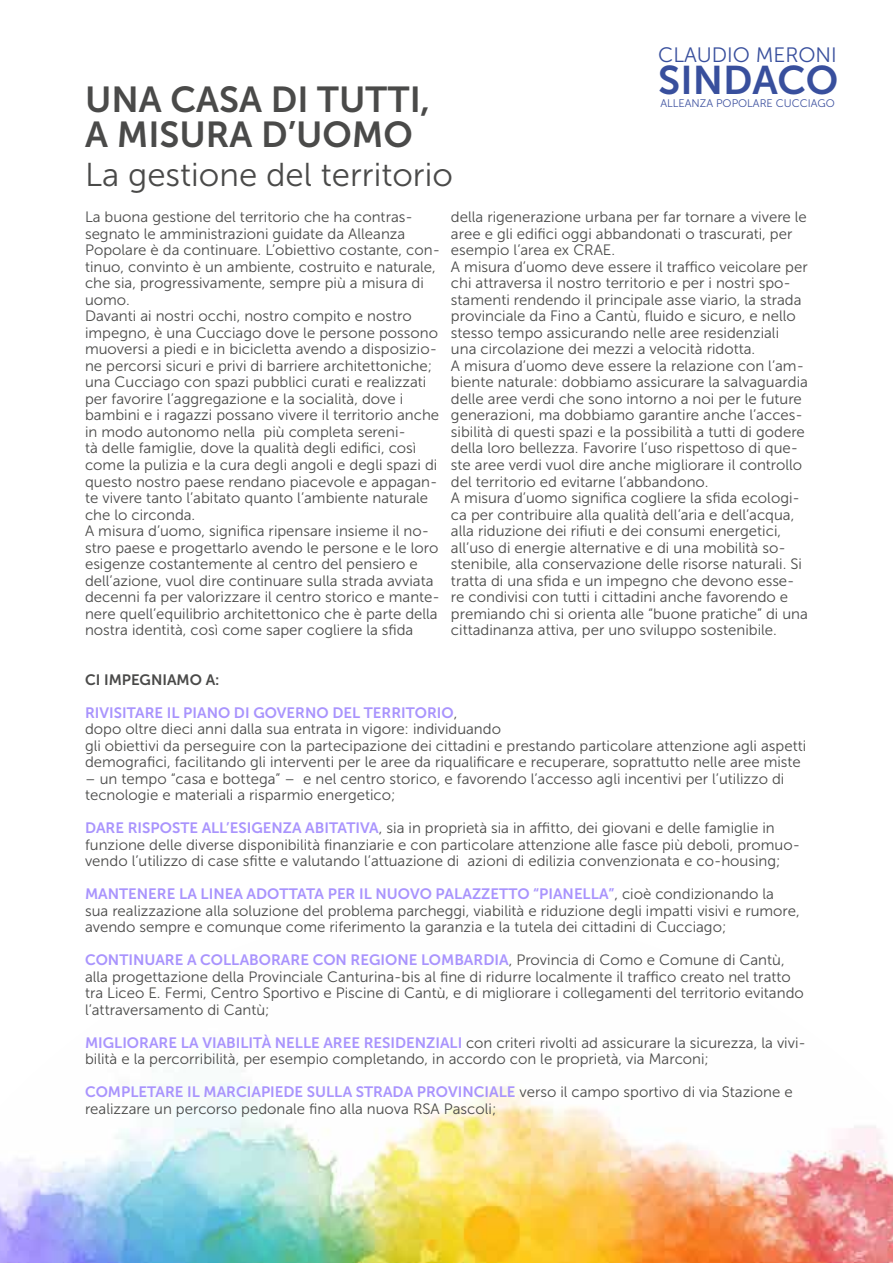
<style>
.page{position:relative;width:893px;height:1263px;background:#fff}
.page>*{position:absolute;margin:0;border:0;box-sizing:border-box;transform-origin:0 0}
.t1{font:39.9px "Museo Sans 700";color:#384f9d}
.t2{font:36px/34.5px "Museo Sans 700";color:#4a4a49}
.t3{font:33px "Museo Sans 300";color:#4a4a49}
.t4{font:20.85px "Museo Sans 300";color:#384f9d}
.t5{font:15px/16.5px "Museo Sans 300";color:#4a4a49}
.t6{font:15px "Museo Sans 700";color:#a994fd}
.t7{font:15px "Museo Sans 700";color:#4a4a49}
.t8{font:10.95px "Museo Sans 300";color:#3e52a0}
.s1{font-family:"Museo Sans 300";color:#4a4a49}
.s2{font-family:"Museo Sans 700";color:#a994fd}
</style>
<div class="page">
<img style="left:0;top:1083px;width:893px;height:180px">
<h3 class="t4" style="left:658px;top:44px;width:180px">CLAUDIO MERONI</h3>
<h1 class="t1" style="left:658px;top:58px;width:182px">SINDACO</h1>
<p class="t8" style="left:660px;top:97px;width:176px">ALLEANZA POPOLARE CUCCIAGO</p>
<h2 class="t2" style="left:85px;top:82px;width:346px">UNA CASA DI TUTTI,<br>A MISURA D’UOMO</h2>
<h3 class="t3" style="left:85px;top:157px;width:369px">La gestione del territorio</h3>
<p class="t5" style="left:85px;top:209px;width:356px">La buona gestione del territorio che ha contras&shy;segnato le amministrazioni guidate da Alleanza Popolare è da continuare. L’obiettivo costante, con&shy;tinuo, convinto è un ambiente, costruito e naturale, che sia, progressivamente, sempre più a misura di uomo.<br>Davanti ai nostri occhi, nostro compito e nostro impegno, è una Cucciago dove le persone possono muoversi a piedi e in bicicletta avendo a disposizio&shy;ne percorsi sicuri e privi di barriere architettoniche; una Cucciago con spazi pubblici curati e realizzati per favorire l’aggregazione e la socialità, dove i bambini e i ragazzi possano vivere il territorio anche in modo autonomo nella più completa sereni-<br>tà delle famiglie, dove la qualità degli edifici, così come la pulizia e la cura degli angoli e degli spazi di questo nostro paese rendano piacevole e appagan&shy;te vivere tanto l’abitato quanto l’ambiente naturale che lo circonda.<br>A misura d’uomo, significa ripensare insieme il no&shy;stro paese e progettarlo avendo le persone e le loro esigenze costantemente al centro del pensiero e dell’azione, vuol dire continuare sulla strada avviata decenni fa per valorizzare il centro storico e mante&shy;nere quell’equilibrio architettonico che è parte della nostra identità, così come saper cogliere la sfida</p>
<p class="t5" style="left:451px;top:209px;width:358px">della rigenerazione urbana per far tornare a vivere le aree e gli edifici oggi abbandonati o trascurati, per esempio l’area ex CRAE.<br>A misura d’uomo deve essere il traffico veicolare per chi attraversa il nostro territorio e per i nostri spo&shy;stamenti rendendo il principale asse viario, la strada provinciale da Fino a Cantù, fluido e sicuro, e nello stesso tempo assicurando nelle aree residenziali una circolazione dei mezzi a velocità ridotta.<br>A misura d’uomo deve essere la relazione con l’am&shy;biente naturale: dobbiamo assicurare la salvaguardia delle aree verdi che sono intorno a noi per le future generazioni, ma dobbiamo garantire anche l’acces&shy;sibilità di questi spazi e la possibilità a tutti di godere della loro bellezza. Favorire l’uso rispettoso di que&shy;ste aree verdi vuol dire anche migliorare il controllo del territorio ed evitarne l’abbandono.<br>A misura d’uomo significa cogliere la sfida ecologi&shy;ca per contribuire alla qualità dell’aria e dell’acqua, alla riduzione dei rifiuti e dei consumi energetici, all’uso di energie alternative e di una mobilità so&shy;stenibile, alla conservazione delle risorse naturali. Si tratta di una sfida e un impegno che devono esse&shy;re condivisi con tutti i cittadini anche favorendo e premiando chi si orienta alle “buone pratiche” di una cittadinanza attiva, per uno sviluppo sostenibile.</p>
<p class="t7" style="left:85px;top:671px;width:136px">CI IMPEGNIAMO A:</p>
<p class="t6" style="left:85px;top:704px;width:374px">RIVISITARE IL PIANO DI GOVERNO DEL TERRITORIO<span class="s1">,</span></p>
<p class="t5" style="left:85px;top:721px;width:723px">dopo oltre dieci anni dalla sua entrata in vigore: individuando<br>gli obiettivi da perseguire con la partecipazione dei cittadini e prestando particolare attenzione agli aspetti demografici, facilitando gli interventi per le aree da riqualificare e recuperare, soprattutto nelle aree miste</p>
<p class="t5" style="left:85px;top:770px;width:701px">– un tempo “casa e bottega” – e nel centro storico, e favorendo l’accesso agli incentivi per l’utilizzo di tecnologie e materiali a risparmio energetico;</p>
<p class="t5" style="left:85px;top:820px;width:717px"><span class="s2">DARE RISPOSTE ALL’ESIGENZA ABITATIVA</span>, sia in proprietà sia in affitto, dei giovani e delle famiglie in funzione delle diverse disponibilità finanziarie e con particolare attenzione alle fasce più deboli, promuo&shy;vendo l’utilizzo di case sfitte e valutando l’attuazione di azioni di edilizia convenzionata e co-housing;</p>
<p class="t6" style="left:85px;top:885px;width:690px">MANTENERE LA LINEA ADOTTATA PER IL NUOVO PALAZZETTO “PIANELLA”<span class="s1">, cioè condizionando la</span></p>
<p class="t5" style="left:85px;top:902px;width:716px">sua realizzazione alla soluzione del problema parcheggi, viabilità e riduzione degli impatti visivi e rumore, avendo sempre e comunque come riferimento la garanzia e la tutela dei cittadini di Cucciago;</p>
<p class="t6" style="left:85px;top:951px;width:701px">CONTINUARE A COLLABORARE CON REGIONE LOMBARDIA<span class="s1">, Provincia di Como e Comune di Cantù,</span></p>
<p class="t5" style="left:85px;top:968px;width:720px">alla progettazione della Provinciale Canturina-bis al fine di ridurre localmente il traffico creato nel tratto tra Liceo E. Fermi, Centro Sportivo e Piscine di Cantù, e di migliorare i collegamenti del territorio evitando l’attraversamento di Cantù;</p>
<p class="t5" style="left:85px;top:1034px;width:722px"><span class="s2">MIGLIORARE LA VIABILITÀ NELLE AREE RESIDENZIALI</span> con criteri rivolti ad assicurare la sicurezza, la vivi&shy;bilità e la percorribilità, per esempio completando, in accordo con le proprietà, via Marconi;</p>
<p class="t6" style="left:85px;top:1083px;width:709px">COMPLETARE IL MARCIAPIEDE SULLA STRADA PROVINCIALE <span class="s1">verso il campo sportivo di via Stazione e</span></p>
<p class="t5" style="left:85px;top:1100px;width:413px">realizzare un percorso pedonale fino alla nuova RSA Pascoli;</p>
</div>
